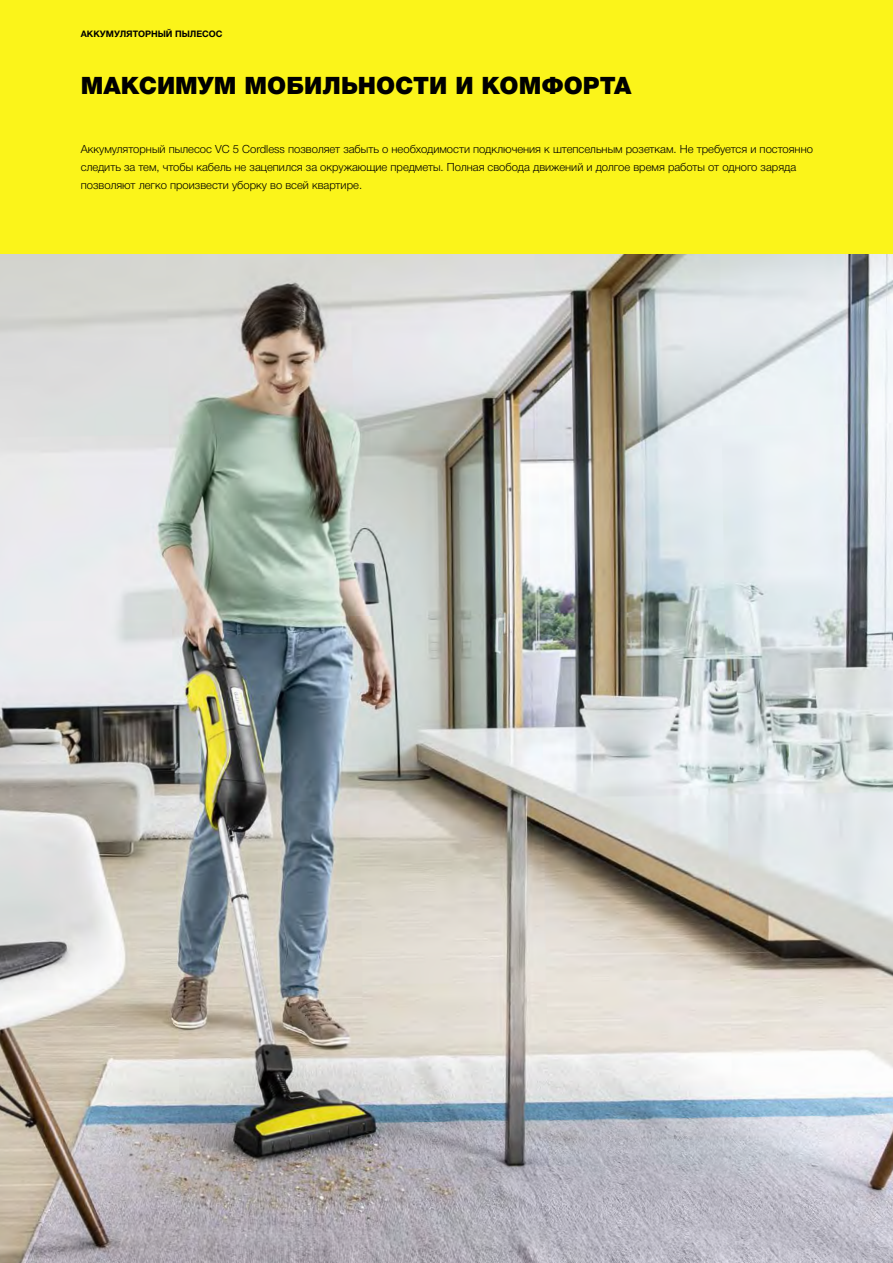
<style>
.page{position:relative;width:893px;height:1263px;background:#fff}
.page>*{position:absolute;margin:0;border:0;box-sizing:border-box;transform-origin:0 0}
.t1{font:900 24px "Helvetica Neue Cyr";color:#000}
.t2{font:300 11.25px/18px "Helvetica Neue Cyr";color:#000}
.t3{font:700 9px "Helvetica Neue Cyr";color:#000}
</style>
<div class="page">
<div style="left:0;top:0;width:893px;height:255px;background:#fbf41a"></div>
<img style="left:0;top:255px;width:893px;height:1008px">
<p class="t3" style="left:81px;top:29px;width:143px">АККУМУЛЯТОРНЫЙ ПЫЛЕСОС</p>
<h1 class="t1" style="left:81px;top:72px;width:552px">МАКСИМУМ МОБИЛЬНОСТИ И КОМФОРТА</h1>
<p class="t2" style="left:81px;top:140px;width:734px">Аккумуляторный пылесос VC 5 Cordless позволяет забыть о необходимости подключения к штепсельным розеткам. Не требуется и постоянно следить за тем, чтобы кабель не зацепился за окружающие предметы. Полная свобода движений и долгое время работы от одного заряда позволяют легко произвести уборку во всей квартире.</p>
</div>
